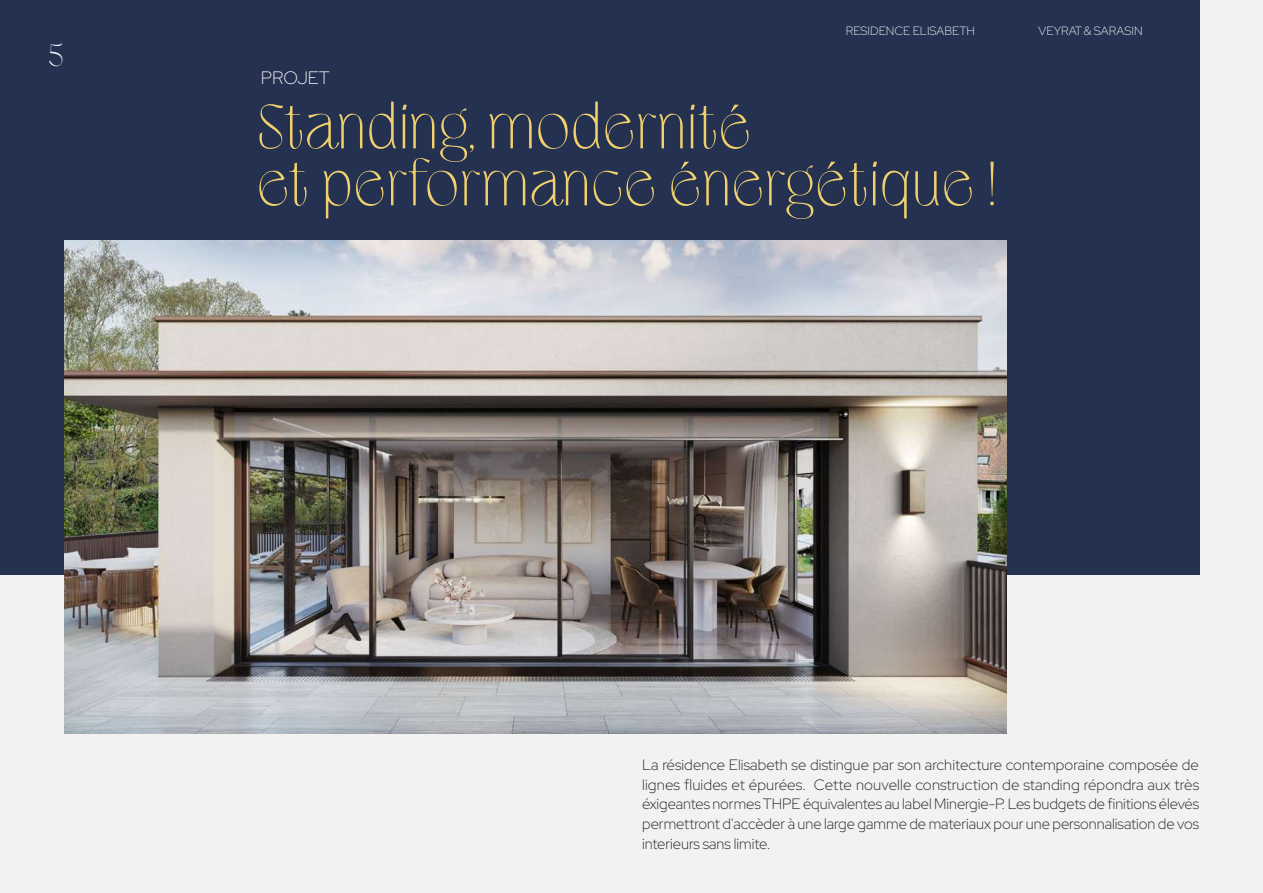
<style>
.page{position:relative;width:1263px;height:893px;background:#f2f2f2}
.page>*{position:absolute;margin:0;border:0;box-sizing:border-box;transform-origin:0 0}
.t1{font:60px/57px "The Saroja";color:#f2d16d}
.t2{font:30px "The Saroja";color:#f2f2f2}
.t3{font:300 18px "Red Hat Display";color:#f2f2f2}
.t4{font:300 15px/19.5px "Red Hat Display";color:#231f20;text-align:justify}
.t5{font:300 12px "Red Hat Display";color:#f2f2f2}
</style>
<div class="page">
<div style="left:0;top:0;width:1199px;height:574px;background:#243151"></div>
<img style="left:64px;top:240px;width:943px;height:493px">
<h2 class="t2" style="left:48px;top:37px;width:18px">5</h2>
<p class="t3" style="left:261px;top:66px;width:70px">PROJET</p>
<p class="t5" style="left:846px;top:23px;width:131px">RESIDENCE ELISABETH</p>
<p class="t5" style="left:1038px;top:23px;width:106px">VEYRAT &amp; SARASIN</p>
<h1 class="t1" style="left:257px;top:98px;width:743px">Standing, modernité<br>et performance énergétique !</h1>
<p class="t4" style="left:642px;top:755px;width:559px">La résidence Elisabeth se distingue par son architecture contemporaine composée de lignes fluides et épurées. Cette nouvelle construction de standing répondra aux très éxigeantes normes THPE équivalentes au label Minergie-P. Les budgets de finitions élevés permettront d'accèder à une large gamme de materiaux pour une personnalisation de vos interieurs sans limite.</p>
</div>
